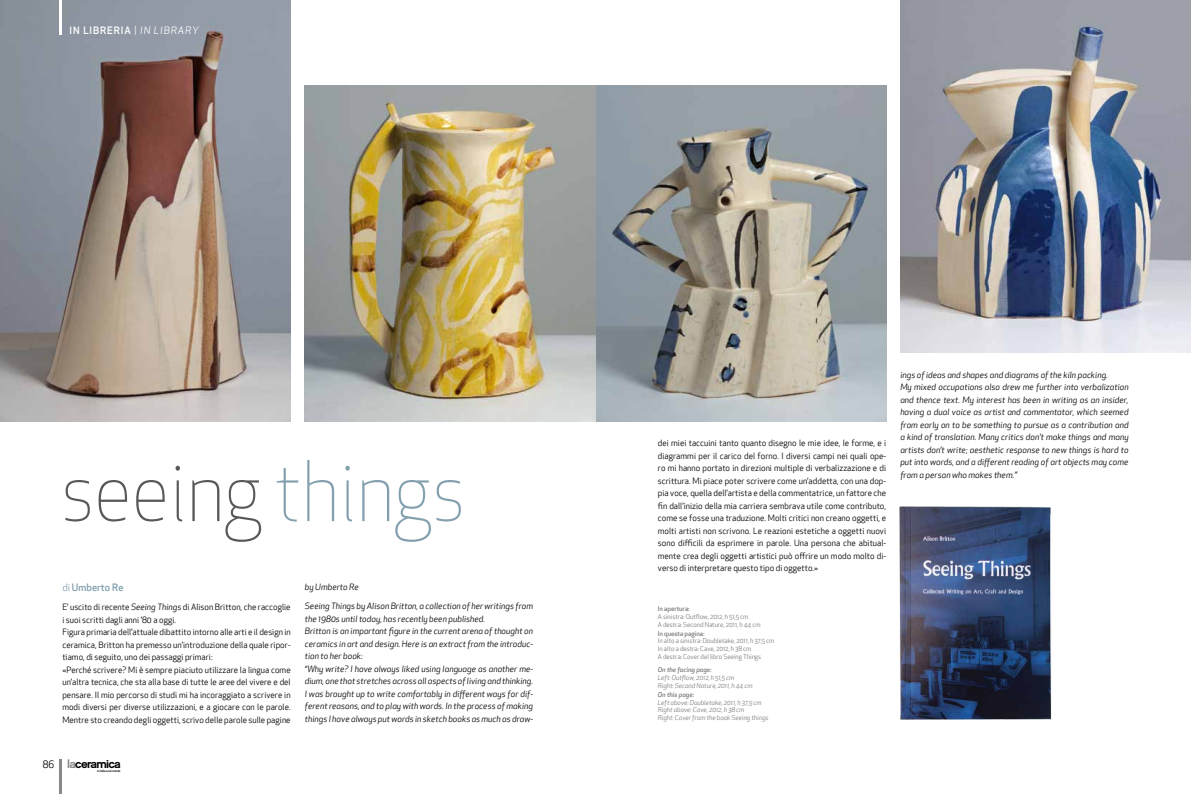
<style>
.page{position:relative;width:1191px;height:794px;background:#fff}
.page>*{position:absolute;margin:0;border:0;box-sizing:border-box;transform-origin:0 0}
.t1{font:300 81.4px "Apex New";letter-spacing:.005em;color:#58585a;scale:.9 1}
.t2{font:11.5px "Chalet New York Nineteen Sixty";letter-spacing:-.065em;color:#000}
.t3{font:500 10px "Apex New";letter-spacing:.09em;color:#fff}
.t4{font:500 10px "Apex New";letter-spacing:.005em;color:#83a0ae}
.t5{font:10px "Apex New";color:#000}
.t6{font:8.5px/12.5px "Apex New";letter-spacing:.005em;color:#000}
.t7{font:italic 8.5px/12.5px "Apex New";letter-spacing:.005em;color:#000}
.t8{font:6.5px/7.8px "Apex New";color:#7b7c7e}
.t9{font:italic 6.5px/7.8px "Apex New";color:#7b7c7e}
.t10{font:italic 500 6.5px "Apex New";color:#7b7c7e}
.t11{font:500 6.5px "Apex New";color:#7b7c7e}
.t12{font:500 3.1px "Apex New";letter-spacing:-.04em;color:#000}
.s1{font-weight:400;font-size:9px}
.s2{font-weight:400;font-style:italic}
.s3{color:#83a0ae}
.s4{font-weight:400}
.s5{font-style:italic}
.s6{color:#87888a}
</style>
<div class="page">
<img style="left:0;top:0;width:291px;height:421px">
<img style="left:900px;top:0;width:291px;height:353px">
<img style="left:305px;top:85px;width:581px;height:336px">
<hr style="left:60px;top:759px;width:2px;height:35px;background:#87888a">
<hr style="left:59px;top:0;width:3px;height:34px;background:#fff">
<img style="left:899px;top:506px;width:153px;height:214px">
<p class="t3" style="left:69px;top:24px;width:131px">IN LIBRERIA <span class="s1">|</span> <span class="s2">IN LIBRARY</span></p>
<h1 class="t1" style="left:61px;top:441px;width:450px">seeing <span class="s3">things</span></h1>
<p class="t4" style="left:62px;top:580px;width:63px"><span class="s4">di</span> Umberto Re</p>
<p class="t6" style="left:62px;top:601px;width:230px">E’ uscito di recente <span class="s5">Seeing Things</span> di Alison Britton, che raccoglie i suoi scritti dagli anni ’80 a oggi.<br>Figura primaria dell’attuale dibattito intorno alle arti e il design in ceramica, Britton ha premesso un’introduzione della quale ripor&shy;tiamo, di seguito, uno dei passaggi primari:<br>«Perché scrivere? Mi è sempre piaciuto utilizzare la lingua come un’altra tecnica, che sta alla base di tutte le aree del vivere e del pensare. Il mio percorso di studi mi ha incoraggiato a scrivere in modi diversi per diverse utilizzazioni, e a giocare con le parole.<br>Mentre sto creando degli oggetti, scrivo delle parole sulle pagine</p>
<p class="t5" style="left:43px;top:758px;width:13px">86</p>
<h2 class="t2" style="left:67px;top:757px;width:55px"><span class="s6">la</span>ceramica</h2>
<p class="t12" style="left:97px;top:768px;width:25px">in italia e nel mondo</p>
<p class="t7" style="left:305px;top:580px;width:56px">by Umberto Re</p>
<p class="t7" style="left:305px;top:600px;width:230px">Seeing Things by Alison Britton, a collection of her writings from the 1980s until today, has recently been published.<br>Britton is an important figure in the current arena of thought on ceramics in art and design. Here is an extract from the introduc&shy;tion to her book:<br>“Why write? I have always liked using language as another me&shy;dium, one that stretches across all aspects of living and thinking.<br>I was brought up to write comfortably in different ways for dif&shy;ferent reasons, and to play with words. In the process of making things I have always put words in sketch books as much as draw-</p>
<p class="t6" style="left:658px;top:437px;width:230px;text-align:justify">dei miei taccuini tanto quanto disegno le mie idee, le forme, e i diagrammi per il carico del forno. I diversi campi nei quali ope&shy;ro mi hanno portato in direzioni multiple di verbalizzazione e di scrittura. Mi piace poter scrivere come un’addetta, con una dop&shy;pia voce, quella dell’artista e della commentatrice, un fattore che fin dall’inizio della mia carriera sembrava utile come contributo, come se fosse una traduzione. Molti critici non creano oggetti, e molti artisti non scrivono. Le reazioni estetiche a oggetti nuovi sono difficili da esprimere in parole. Una persona che abitual&shy;mente crea degli oggetti artistici può offrire un modo molto di&shy;verso di interpretare questo tipo di oggetto.»</p>
<p class="t11" style="left:658px;top:604px;width:33px">In apertura:</p>
<p class="t8" style="left:658px;top:612px;width:104px">A sinistra: Outflow, 2012, h 51,5 cm<br>A destra: Second Nature, 2011, h 44 cm</p>
<p class="t11" style="left:658px;top:629px;width:48px">In questa pagina:</p>
<p class="t8" style="left:658px;top:637px;width:118px">In alto a sinistra: Doubletake, 2011, h 37,5 cm<br>In alto a destra: Cave, 2012, h 38 cm<br>A destra: Cover del libro Seeing Things</p>
<p class="t10" style="left:658px;top:665px;width:55px">On the facing page:</p>
<p class="t9" style="left:658px;top:673px;width:96px">Left: Outflow, 2012, h 51,5 cm<br>Right: Second Nature, 2011, h 44 cm</p>
<p class="t10" style="left:658px;top:690px;width:38px">On this page:</p>
<p class="t9" style="left:658px;top:698px;width:112px">Left above: Doubletake, 2011, h 37,5 cm<br>Right above: Cave, 2012, h 38 cm<br>Right: Cover from the book Seeing things</p>
<p class="t7" style="left:900px;top:368px;width:230px">ings of ideas and shapes and diagrams of the kiln packing.<br>My mixed occupations also drew me further into verbalization and thence text. My interest has been in writing as an insider, having a dual voice as artist and commentator, which seemed from early on to be something to pursue as a contribution and a kind of translation. Many critics don’t make things and many artists don’t write; aesthetic response to new things is hard to put into words, and a different reading of art objects may come from a person who makes them.”</p>
</div>
